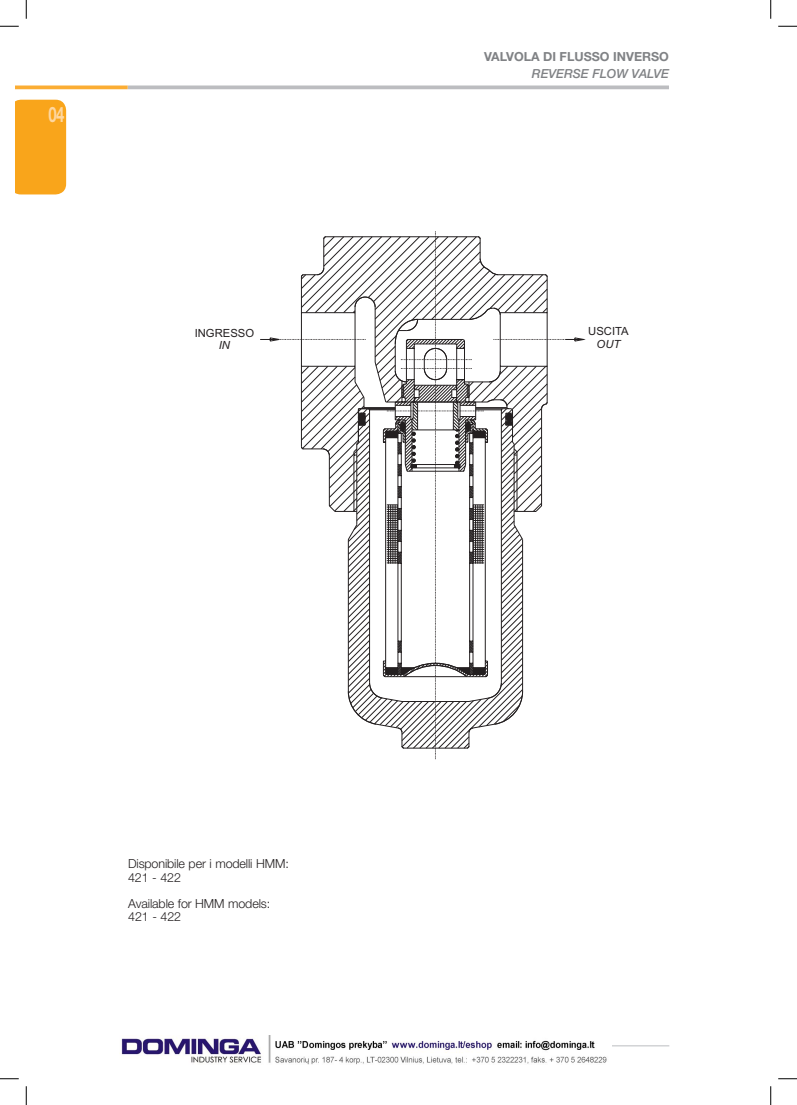
<style>
.page{position:relative;width:797px;height:1105px;background:#fff}
.page>*{position:absolute;margin:0;border:0;box-sizing:border-box;transform-origin:0 0}
.t1{font:700 21.25px "Helvetica Neue LT Std";color:#fed7a0;scale:.7 1}
.t2{font:300 12.5px/13.1px "Helvetica Neue LT Std";letter-spacing:-.01em;color:#231f20}
.t3{font:700 12.5px "Helvetica Neue LT Std";color:#808285}
.t4{font:italic 500 12.5px "Helvetica Neue LT Std";color:#808285}
.t5{font:11.25px "Arial";color:#231f20}
.t6{font:italic 11.25px "Arial";color:#231f20}
</style>
<div class="page">
<hr style="left:128px;top:1045px;width:541px;height:1px;background:#bcbdc0">
<svg style="left:128px;top:85px;width:541px;height:4px;background:#c4c5c7"></svg>
<svg style="left:16px;top:85px;width:112px;height:4px"></svg>
<div style="left:16px;top:100px;width:50px;height:94px;background:#f9a51b"></div>
<svg style="left:260px;top:231px;width:325px;height:528px"></svg>
<svg style="left:0;top:25px;width:19px;height:2px"></svg>
<svg style="left:778px;top:25px;width:19px;height:2px"></svg>
<svg style="left:0;top:1078px;width:19px;height:1px"></svg>
<svg style="left:778px;top:1078px;width:19px;height:1px"></svg>
<svg style="left:25px;top:0;width:2px;height:19px"></svg>
<svg style="left:25px;top:1086px;width:2px;height:19px"></svg>
<svg style="left:770px;top:0;width:1px;height:19px"></svg>
<svg style="left:770px;top:1086px;width:1px;height:19px"></svg>
<img style="left:121px;top:1036px;width:490px;height:29px">
<h1 class="t1" style="left:48px;top:101px;width:24px">04</h1>
<p class="t5" style="left:195px;top:326px;width:61px">INGRESSO</p>
<p class="t6" style="left:219px;top:339px;width:13px">IN</p>
<p class="t3" style="left:484px;top:49px;width:186px">VALVOLA DI FLUSSO INVERSO</p>
<p class="t4" style="left:532px;top:66px;width:139px">REVERSE FLOW VALVE</p>
<p class="t5" style="left:588px;top:325px;width:42px">USCITA</p>
<p class="t6" style="left:596px;top:338px;width:26px">OUT</p>
<p class="t2" style="left:128px;top:857px;width:162px">Disponibile per i modelli HMM:<br>421 - 422</p>
<p class="t2" style="left:128px;top:896px;width:143px">Available for HMM models:<br>421 - 422</p>
</div>
